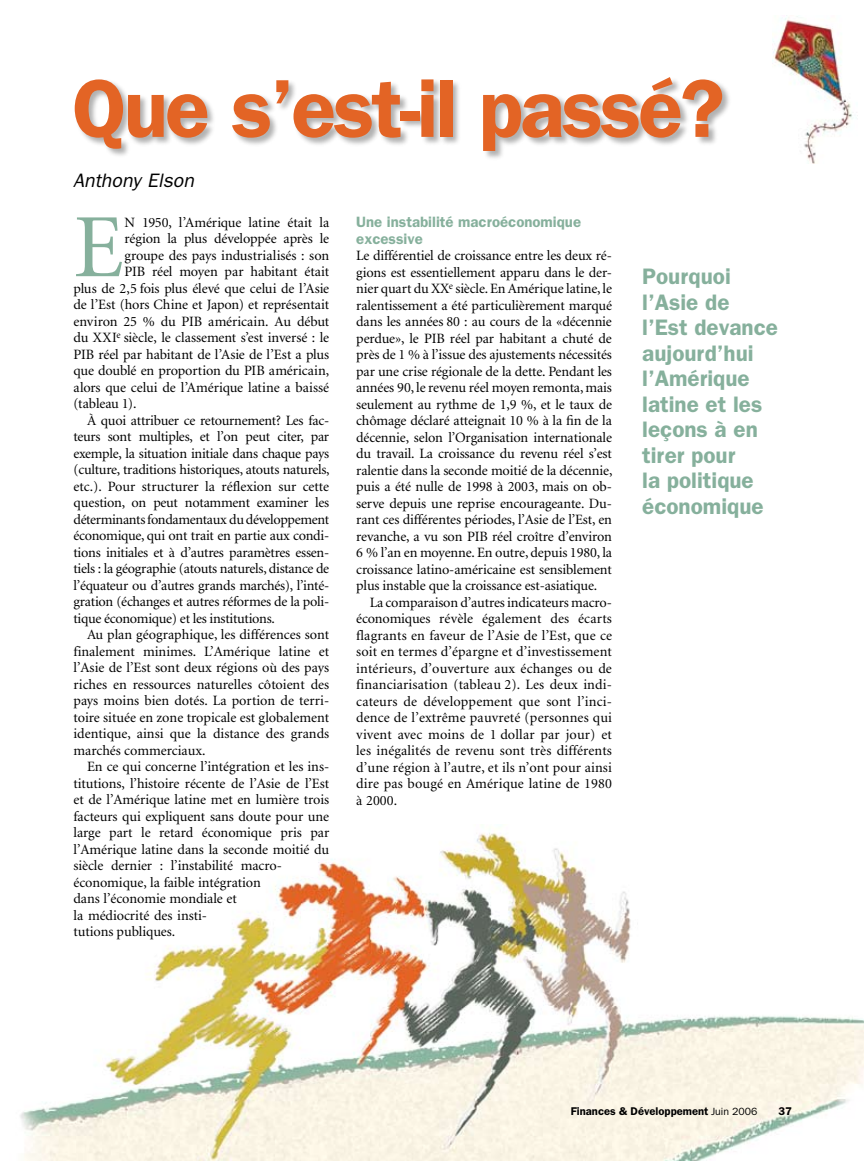
<style>
.page{position:relative;width:864px;height:1161px;background:#fff}
.page>*{position:absolute;margin:0;border:0;box-sizing:border-box;transform-origin:0 0}
.t1{font:90.45px "Minion";color:#86b09c}
.t2{font:600 82.5px "Franklin Gothic";letter-spacing:-.035em;color:#e36425}
.t3{font:600 22.5px/25.5px "Franklin Gothic";color:#86b09c}
.t4{font:italic 19.5px "Franklin Gothic";color:#000}
.t5{font:600 15px/16.5px "Franklin Gothic";color:#86b09c}
.t6{font:14.25px/16.5px "Minion";letter-spacing:-.01em;color:#000;text-align:justify}
.t7{font:600 11.25px "Franklin Gothic";color:#000}
.t8{font:600 10.5px "Franklin Gothic";color:#000}
.s1{font-weight:400;font-size:10.5px}
</style>
<div class="page">
<img style="left:20px;top:832px;width:844px;height:329px">
<div style="left:74px;top:77px;width:658px;height:85px;background:#000;opacity:.31"></div>
<img style="left:772px;top:15px;width:81px;height:148px">
<h2 class="t2" style="left:72px;top:60px;width:654px">Que s’est-il passé?</h2>
<h3 class="t4" style="left:73px;top:169px;width:122px">Anthony Elson</h3>
<h1 class="t1" style="left:74px;top:203px;width:52px">E</h1>
<p class="t6" style="left:124px;top:214px;width:206px">n 1950, l’Amérique latine était la</p>
<p class="t6" style="left:124px;top:231px;width:206px">région la plus développée après le</p>
<p class="t6" style="left:124px;top:247px;width:206px">groupe des pays industrialisés : son</p>
<p class="t6" style="left:124px;top:264px;width:206px">PIB réel moyen par habitant était</p>
<p class="t6" style="left:73px;top:280px;width:257px">plus de 2,5 fois plus élevé que celui de l’Asie</p>
<p class="t6" style="left:74px;top:297px;width:257px">de l’Est (hors Chine et Japon) et représentait</p>
<p class="t6" style="left:74px;top:313px;width:257px">environ 25 % du PIB américain. Au début</p>
<p class="t6" style="left:74px;top:330px;width:257px">du XXI<sup>e</sup> siècle, le classement s’est inversé : le</p>
<p class="t6" style="left:73px;top:346px;width:257px">PIB réel par habitant de l’Asie de l’Est a plus</p>
<p class="t6" style="left:73px;top:363px;width:257px">que doublé en proportion du PIB américain,</p>
<p class="t6" style="left:74px;top:379px;width:257px">alors que celui de l’Amérique latine a baissé</p>
<p class="t6" style="left:74px;top:396px;width:65px">(tableau 1).</p>
<p class="t6" style="left:87px;top:412px;width:244px">À quoi attribuer ce retournement? Les fac-</p>
<p class="t6" style="left:74px;top:429px;width:257px">teurs sont multiples, et l’on peut citer, par</p>
<p class="t6" style="left:74px;top:445px;width:257px">exemple, la situation initiale dans chaque pays</p>
<p class="t6" style="left:74px;top:462px;width:258px">(culture, traditions historiques, atouts naturels,</p>
<p class="t6" style="left:74px;top:478px;width:257px">etc.). Pour structurer la réflexion sur cette</p>
<p class="t6" style="left:74px;top:495px;width:257px">question, on peut notamment examiner les</p>
<p class="t6" style="left:74px;top:511px;width:257px">déterminants fondamentaux du développement</p>
<p class="t6" style="left:73px;top:528px;width:257px">économique, qui ont trait en partie aux condi-</p>
<p class="t6" style="left:74px;top:544px;width:257px">tions initiales et à d’autres paramètres essen-</p>
<p class="t6" style="left:74px;top:561px;width:257px">tiels : la géographie (atouts naturels, distance de</p>
<p class="t6" style="left:74px;top:577px;width:257px">l’équateur ou d’autres grands marchés), l’inté-</p>
<p class="t6" style="left:74px;top:594px;width:257px">gration (échanges et autres réformes de la poli-</p>
<p class="t6" style="left:74px;top:610px;width:203px">tique économique) et les institutions.</p>
<p class="t6" style="left:87px;top:627px;width:244px">Au plan géographique, les différences sont</p>
<p class="t6" style="left:74px;top:643px;width:257px">finalement minimes. L’Amérique latine et</p>
<p class="t6" style="left:74px;top:660px;width:257px">l’Asie de l’Est sont deux régions où des pays</p>
<p class="t6" style="left:74px;top:676px;width:257px">riches en ressources naturelles côtoient des</p>
<p class="t6" style="left:74px;top:693px;width:257px">pays moins bien dotés. La portion de terri-</p>
<p class="t6" style="left:74px;top:709px;width:257px">toire située en zone tropicale est globalement</p>
<p class="t6" style="left:74px;top:726px;width:257px">identique, ainsi que la distance des grands</p>
<p class="t6" style="left:74px;top:742px;width:134px">marchés commerciaux.</p>
<p class="t6" style="left:87px;top:759px;width:244px">En ce qui concerne l’intégration et les ins-</p>
<p class="t6" style="left:74px;top:775px;width:257px">titutions, l’histoire récente de l’Asie de l’Est</p>
<p class="t6" style="left:74px;top:792px;width:257px">et de l’Amérique latine met en lumière trois</p>
<p class="t6" style="left:74px;top:808px;width:257px">facteurs qui expliquent sans doute pour une</p>
<p class="t6" style="left:74px;top:825px;width:257px">large part le retard économique pris par</p>
<p class="t6" style="left:74px;top:841px;width:257px">l’Amérique latine dans la seconde moitié du</p>
<p class="t6" style="left:74px;top:858px;width:210px">siècle dernier : l’instabilité macro-</p>
<p class="t6" style="left:74px;top:874px;width:189px">économique, la faible intégration</p>
<p class="t6" style="left:74px;top:891px;width:165px">dans l’économie mondiale et</p>
<p class="t6" style="left:74px;top:907px;width:135px">la médiocrité des insti-</p>
<p class="t6" style="left:74px;top:924px;width:103px">tutions publiques.</p>
<p class="t5" style="left:356px;top:214px;width:226px">Une instabilité macroéconomique excessive</p>
<p class="t6" style="left:356px;top:248px;width:258px">Le différentiel de croissance entre les deux ré&shy;gions est essentiellement apparu dans le der&shy;nier quart du XX<sup>e</sup> siècle. En Amérique latine, le ralentissement a été particulièrement marqué dans les années 80 : au cours de la «décennie perdue», le PIB réel par habitant a chuté de près de 1 % à l’issue des ajustements nécessités par une crise régionale de la dette. Pendant les années 90, le revenu réel moyen remonta, mais seulement au rythme de 1,9 %, et le taux de chômage déclaré atteignait 10 % à la fin de la décennie, selon l’Organisation internationale du travail. La croissance du revenu réel s’est ralentie dans la seconde moitié de la décennie, puis a été nulle de 1998 à 2003, mais on ob&shy;serve depuis une reprise encourageante. Du&shy;rant ces différentes périodes, l’Asie de l’Est, en revanche, a vu son PIB réel croître d’environ 6 % l’an en moyenne. En outre, depuis 1980, la croissance latino-américaine est sensiblement plus instable que la croissance est-asiatique.</p>
<p class="t6" style="left:356px;top:594px;width:257px;text-indent:14px">La comparaison d’autres indicateurs macro&shy;économiques révèle également des écarts flagrants en faveur de l’Asie de l’Est, que ce soit en termes d’épargne et d’investissement intérieurs, d’ouverture aux échanges ou de financiarisation (tableau 2). Les deux indi&shy;cateurs de développement que sont l’inci&shy;dence de l’extrême pauvreté (personnes qui vivent avec moins de 1 dollar par jour) et les inégalités de revenu sont très différents d’une région à l’autre, et ils n’ont pour ainsi dire pas bougé en Amérique latine de 1980 à 2000.</p>
<h3 class="t3" style="left:642px;top:264px;width:137px">Pourquoi l’Asie de l’Est devance aujourd’hui l’Amérique latine et les leçons à en tirer pour<br>la politique économique</h3>
<p class="t7" style="left:571px;top:1105px;width:188px">Finances &amp; Développement <span class="s1">Juin 2006</span></p>
<p class="t7" style="left:779px;top:1105px;width:14px">37</p>
<p class="t8" style="left:779px;top:1106px;width:13px">37</p>
</div>
